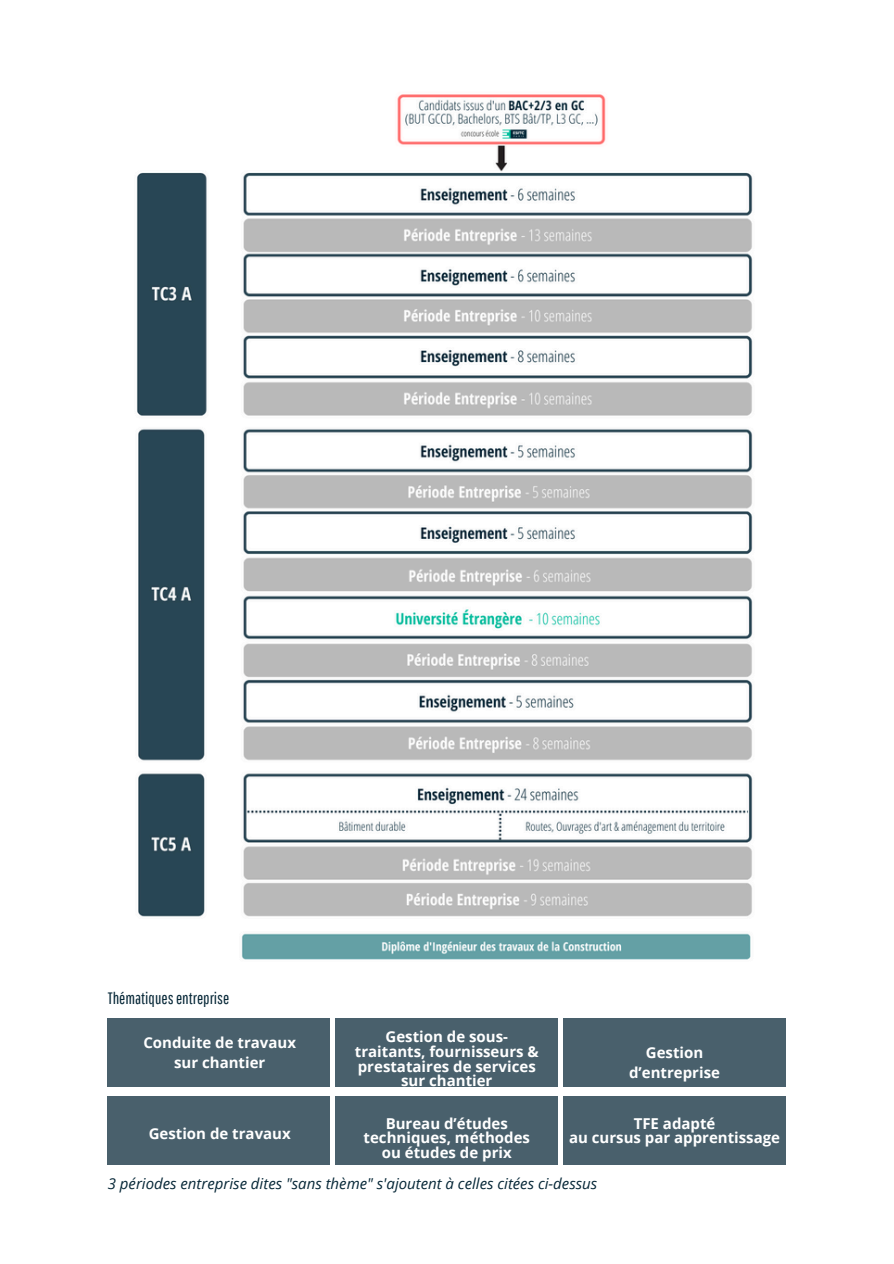
<style>
.page{position:relative;width:894px;height:1264px;background:#fff}
.page>*{position:absolute;margin:0;border:0;box-sizing:border-box;transform-origin:0 0}
.t1{font:16.5px "Pathway Gothic One";color:#062737}
.t2{font:700 15px/14.7px "Open Sans";color:#fff;text-align:center}
.t3{font:italic 15px "Open Sans";color:#062737}
</style>
<div class="page">
<div style="left:108px;top:1017px;width:222px;height:69px;background:#49606c"></div>
<img style="left:137px;top:94px;width:616px;height:866px">
<div style="left:335px;top:1017px;width:222px;height:69px;background:#49606c"></div>
<div style="left:563px;top:1017px;width:222px;height:69px;background:#49606c"></div>
<div style="left:108px;top:1096px;width:222px;height:69px;background:#49606c"></div>
<div style="left:335px;top:1096px;width:222px;height:69px;background:#49606c"></div>
<div style="left:563px;top:1096px;width:222px;height:69px;background:#49606c"></div>
<p class="t1" style="left:108px;top:987px;width:123px">Thématiquesentreprise</p>
<h1 class="t2" style="left:143px;top:1031px;width:154px;line-height:20.2px">Conduite de travaux sur chantier</h1>
<h1 class="t2" style="left:355px;top:1029px;width:185px">Gestion de sous&shy;traitants, fournisseurs &amp; prestataires de services sur chantier</h1>
<h1 class="t2" style="left:629px;top:1041px;width:92px;line-height:20.2px">Gestion d’entreprise</h1>
<h1 class="t2" style="left:363px;top:1115px;width:168px">Bureau d’études techniques, méthodes ou études de prix</h1>
<p class="t2" style="left:569px;top:1115px;width:213px">TFE adapté<br>au cursus par apprentissage</p>
<h1 class="t2" style="left:149px;top:1125px;width:144px">Gestion de travaux</h1>
<h1 class="t3" style="left:108px;top:1172px;width:491px">3 périodes entreprise dites "sans thème" s'ajoutent à celles citées ci-dessus</h1>
</div>
